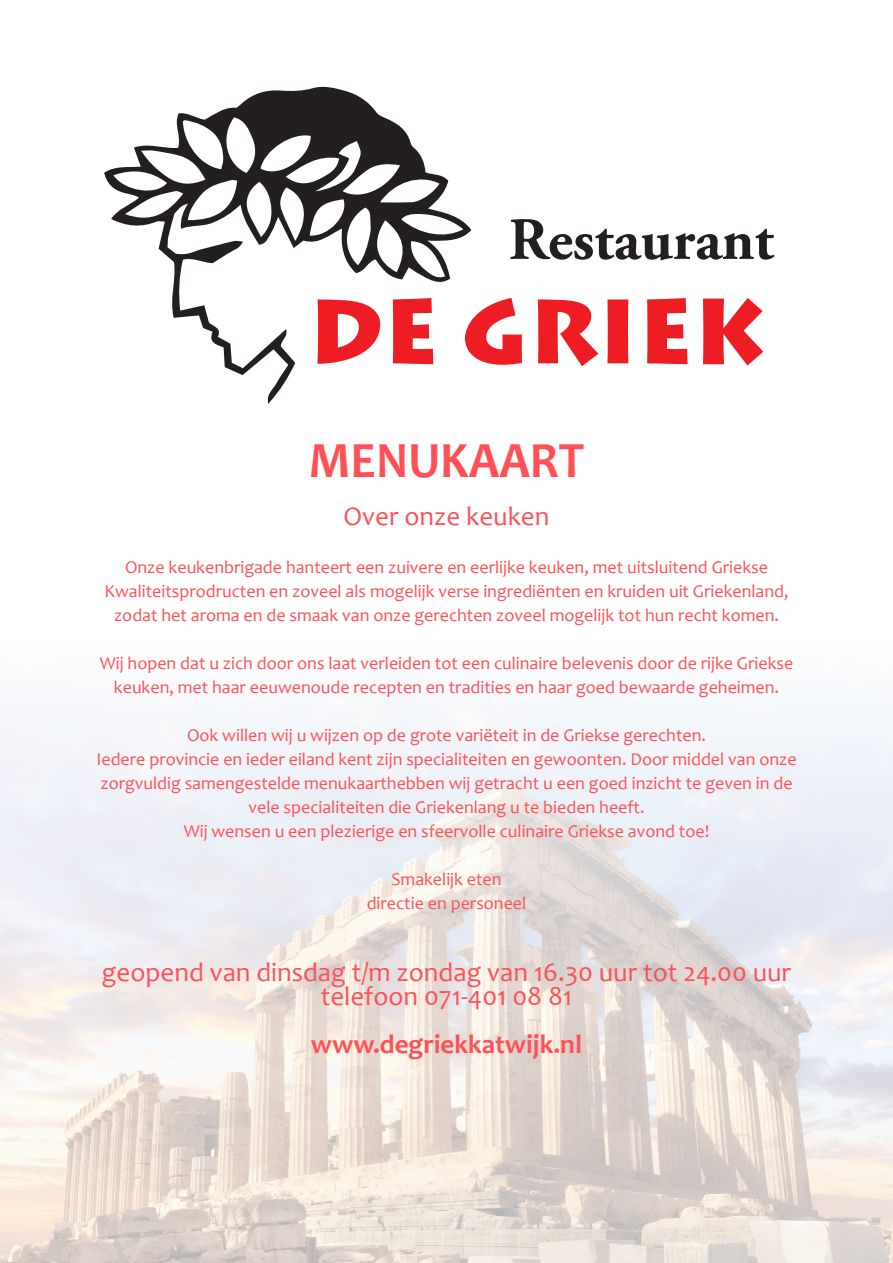
<style>
.page{position:relative;width:893px;height:1263px;background:#fff}
.page>*{position:absolute;margin:0;border:0;box-sizing:border-box;transform-origin:0 0}
.t1{font:700 59.85px "Adobe Garamond Pro";color:#231f20}
.t2{font:700 51px "Candara";color:#ff5057;scale:.95 1}
.t3{font:27px "Candara";color:#ff5057}
.t4{font:700 27px "Candara";color:#ff5057}
.t5{font:18px/24px "Candara";color:#ff5057;text-align:center}
</style>
<div class="page">
<img style="left:0;top:709px;width:893px;height:554px">
<svg style="left:104px;top:86px;width:367px;height:318px"></svg>
<svg style="left:317px;top:299px;width:63px;height:65px"></svg>
<svg style="left:393px;top:298px;width:40px;height:66px"></svg>
<svg style="left:465px;top:298px;width:57px;height:67px"></svg>
<svg style="left:538px;top:299px;width:60px;height:67px"></svg>
<svg style="left:607px;top:299px;width:21px;height:64px"></svg>
<svg style="left:647px;top:298px;width:40px;height:66px"></svg>
<svg style="left:703px;top:298px;width:60px;height:67px"></svg>
<p class="t1" style="left:509px;top:205px;width:267px">Restaurant</p>
<p class="t2" style="left:309px;top:430px;width:291px">MENUKAART</p>
<p class="t3" style="left:344px;top:499px;width:207px">Over onze keuken</p>
<p class="t5" style="left:125px;top:555px;width:644px">Onze keukenbrigade hanteert een zuivere en eerlijke keuken, met uitsluitend Griekse</p>
<p class="t5" style="left:104px;top:579px;width:686px">Kwaliteitsprodructen en zoveel als mogelijk verse ingrediënten en kruiden uit Griekenland,</p>
<p class="t5" style="left:114px;top:603px;width:666px">zodat het aroma en de smaak van onze gerechten zoveel mogelijk tot hun recht komen.</p>
<p class="t5" style="left:100px;top:651px;width:695px">Wij hopen dat u zich door ons laat verleiden tot een culinaire belevenis door de rijke Griekse</p>
<p class="t5" style="left:114px;top:675px;width:667px">keuken, met haar eeuwenoude recepten en tradities en haar goed bewaarde geheimen.</p>
<p class="t5" style="left:187px;top:723px;width:520px">Ook willen wij u wijzen op de grote variëteit in de Griekse gerechten.</p>
<p class="t5" style="left:97px;top:747px;width:702px">Iedere provincie en ieder eiland kent zijn specialiteiten en gewoonten. Door middel van onze zorgvuldig samengestelde menukaarthebben wij getracht u een goed inzicht te geven in de vele specialiteiten die Griekenlang u te bieden heeft.</p>
<p class="t5" style="left:184px;top:819px;width:527px">Wij wensen u een plezierige en sfeervolle culinaire Griekse avond toe!</p>
<p class="t5" style="left:391px;top:867px;width:112px">Smakelijk eten</p>
<p class="t5" style="left:367px;top:891px;width:161px">directie en personeel</p>
<p class="t3" style="left:102px;top:955px;width:691px">geopend van dinsdag t/m zondag van 16.30 uur tot 24.00 uur</p>
<p class="t3" style="left:321px;top:979px;width:253px">telefoon 071-401 08 81</p>
<p class="t4" style="left:311px;top:1028px;width:273px">www.degriekkatwijk.nl</p>
</div>
